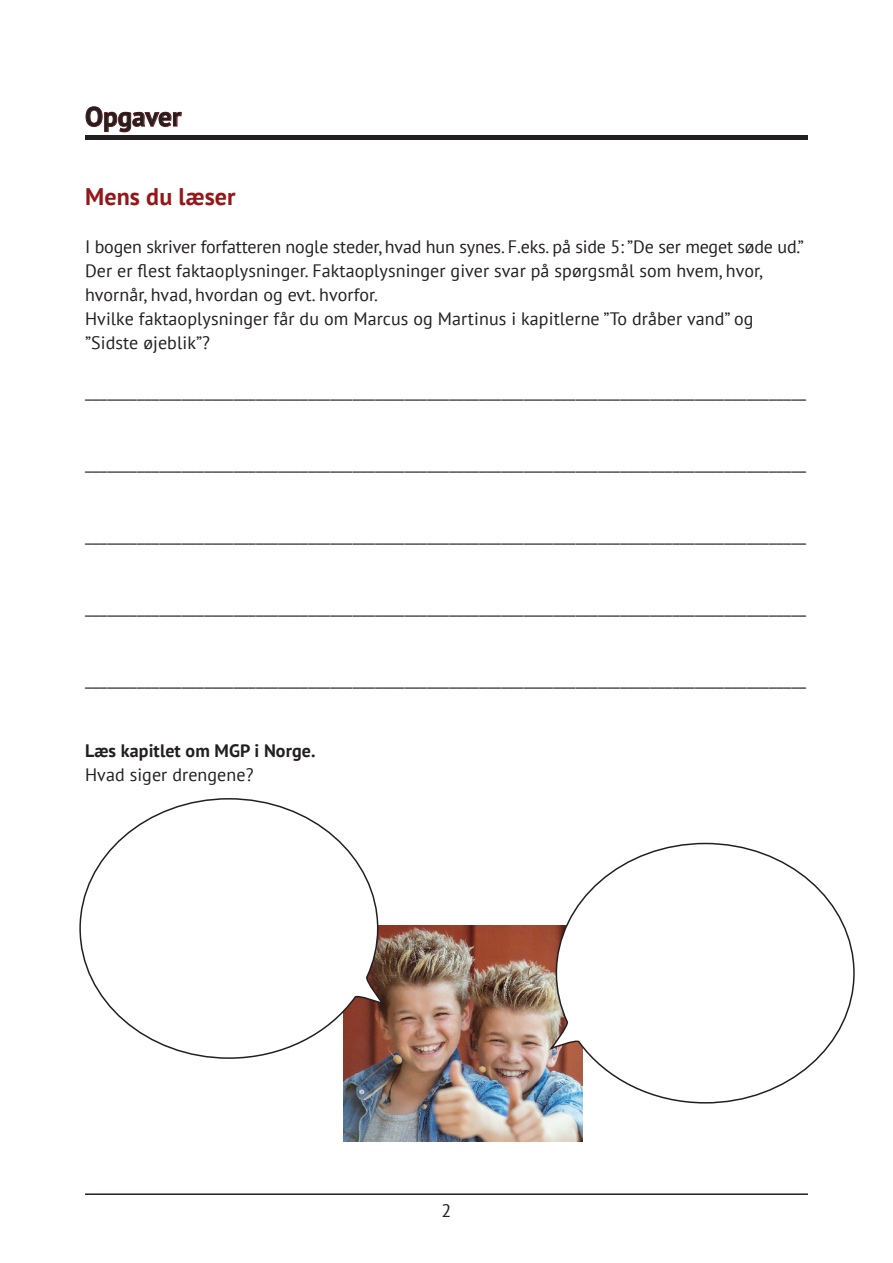
<style>
.page{position:relative;width:893px;height:1263px;background:#fff}
.page>*{position:absolute;margin:0;border:0;box-sizing:border-box;transform-origin:0 0}
.t1{font:700 27px "PT Sans";color:#231f20}
.Rubrik{font:700 24px "PT Sans";letter-spacing:.005em;color:#961619}
.Brødtekst{font:18px/24px "PT Sans";letter-spacing:.005em;color:#231f20}
.Mellemrubrik{font:700 18px "PT Sans";letter-spacing:.005em;color:#231f20}
</style>
<div class="page">
<hr style="left:85px;top:1193px;width:723px;height:2px;background:#231f20">
<hr style="left:85px;top:136px;width:723px;height:4px;background:#231f20">
<svg style="left:85px;top:106px;width:97px;height:27px"></svg>
<img style="left:343px;top:925px;width:240px;height:216px">
<svg style="left:79px;top:798px;width:305px;height:261px"></svg>
<svg style="left:550px;top:842px;width:305px;height:262px"></svg>
<h1 class="t1" style="left:85px;top:99px;width:98px">Opgaver</h1>
<p class="Rubrik" style="left:85px;top:181px;width:152px">Mens du læser</p>
<p class="Brødtekst" style="left:85px;top:234px;width:720px">I bogen skriver forfatteren nogle steder, hvad hun synes. F.eks. på side 5: ”De ser meget søde ud.”</p>
<p class="Brødtekst" style="left:85px;top:258px;width:679px">Der er flest faktaoplysninger. Faktaoplysninger giver svar på spørgsmål som hvem, hvor, hvornår, hvad, hvordan og evt. hvorfor.</p>
<p class="Brødtekst" style="left:85px;top:306px;width:670px">Hvilke faktaoplysninger får du om Marcus og Martinus i kapitlerne ”To dråber vand” og ”Sidste øjeblik”?</p>
<p class="Brødtekst" style="left:85px;top:378px;width:723px">_________________________________________________________________________________________________</p>
<p class="Brødtekst" style="left:85px;top:450px;width:723px">_________________________________________________________________________________________________</p>
<p class="Brødtekst" style="left:85px;top:522px;width:723px">_________________________________________________________________________________________________</p>
<p class="Brødtekst" style="left:85px;top:594px;width:723px">_________________________________________________________________________________________________</p>
<p class="Brødtekst" style="left:85px;top:666px;width:723px">_________________________________________________________________________________________________</p>
<p class="Mellemrubrik" style="left:85px;top:739px;width:232px">Læs kapitlet om MGP i Norge.</p>
<p class="Brødtekst" style="left:85px;top:762px;width:170px">Hvad siger drengene?</p>
<p class="Brødtekst" style="left:442px;top:1198px;width:11px">2</p>
</div>
